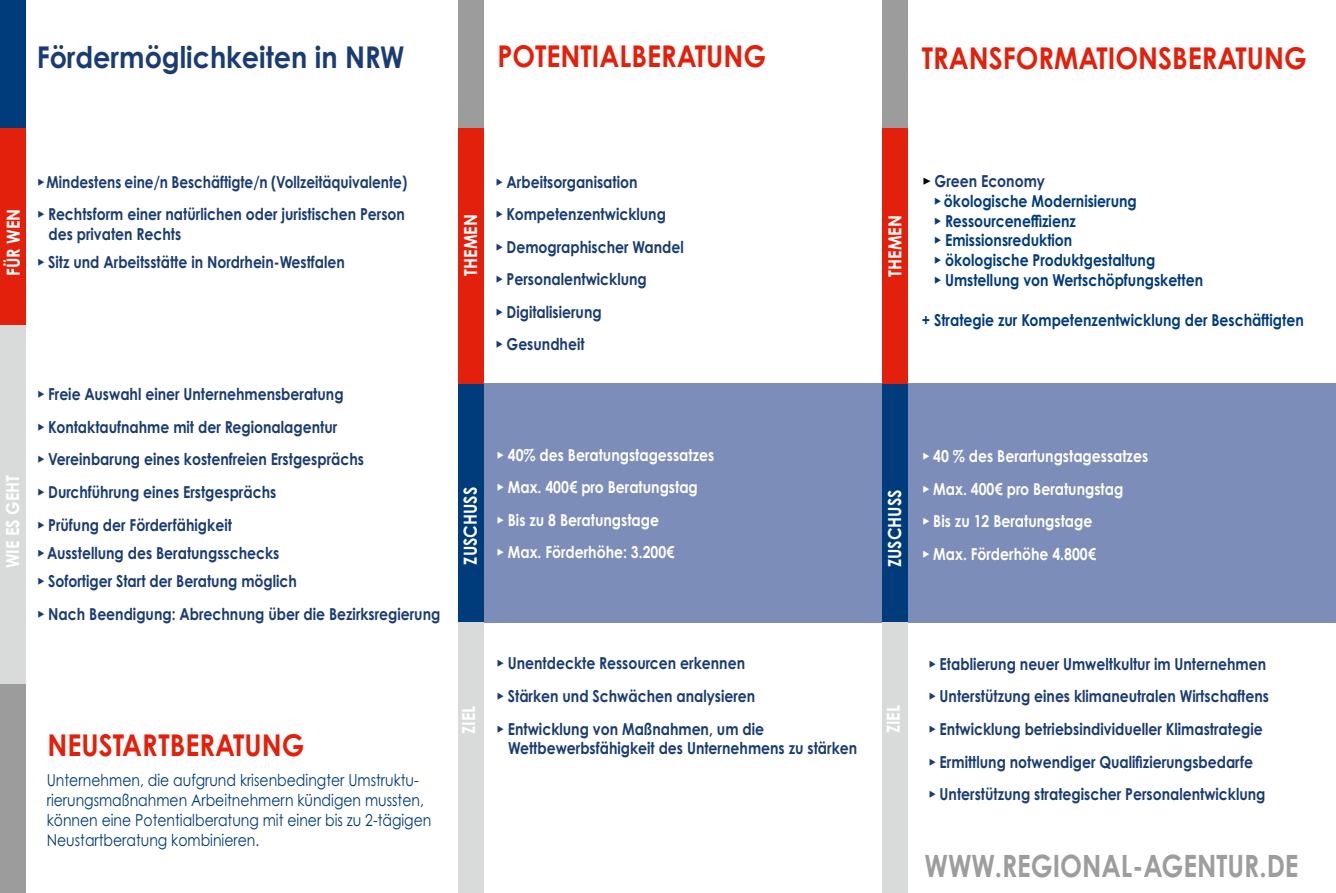
<style>
.page{position:relative;width:1336px;height:893px;background:#fff}
.page>*{position:absolute;margin:0;border:0;box-sizing:border-box;transform-origin:0 0}
.t1{font:700 30.75px "Century Gothic Pro";color:#9d9d9d;scale:.85 1}
.t2{font:700 30px "Century Gothic Pro";color:#e3200b;scale:.9 1}
.t3{font:700 30px "Century Gothic Pro";color:#1b3c72;scale:.9 1}
.t4{font:700 18px "Century Gothic Pro";color:#fff;scale:.9 1}
.t5{font:700 16.5px/32.5px "Century Gothic Pro";color:#1b3c72;scale:.85 1}
.t6{font:700 16.5px/19.8px "Century Gothic Pro";color:#003b7c;scale:.85 1}
.t7{font:700 16.5px/32.5px "Century Gothic Pro";color:#fff;scale:.85 1}
.t8{font:16.5px/19.8px "Century Gothic Pro";color:#003b7c;scale:.85 1}
.t9{font:700 16.5px/32.5px "Century Gothic Pro";color:#1b3c72;scale:.83 1}
.s1{font-family:"URWDIN"}
.s2{font-family:"URWDIN";color:#000}
.s3{color:#1b3c72}
</style>
<div class="page">
<div style="left:463px;top:383px;width:872px;height:239px;background:#7d8dba"></div>
<div style="left:458px;top:335px;width:25px;height:287px;background:#003b7c"></div>
<div style="left:881px;top:383px;width:26px;height:239px;background:#003b7c"></div>
<div style="left:881px;top:0;width:26px;height:128px;background:#9c9c9c"></div>
<div style="left:881px;top:128px;width:26px;height:255px;background:#e3200b"></div>
<div style="left:0;top:0;width:26px;height:128px;background:#003b7c"></div>
<div style="left:0;top:128px;width:26px;height:207px;background:#e3200b"></div>
<div style="left:0;top:664px;width:26px;height:229px;background:#9c9c9c"></div>
<div style="left:0;top:325px;width:26px;height:359px;background:#d9dada"></div>
<div style="left:458px;top:0;width:25px;height:169px;background:#9c9c9c"></div>
<div style="left:458px;top:128px;width:25px;height:255px;background:#e3200b"></div>
<div style="left:458px;top:622px;width:25px;height:248px;background:#d9dada"></div>
<div style="left:458px;top:836px;width:25px;height:57px;background:#d9dada"></div>
<div style="left:881px;top:622px;width:26px;height:271px;background:#d9dada"></div>
<h2 class="t3" style="left:37px;top:38px;width:410px">Fördermöglichkeiten in NRW</h2>
<h2 class="t2" style="left:497px;top:37px;width:300px">POTENTIALBERATUNG</h2>
<h2 class="t2" style="left:921px;top:39px;width:429px">TRANSFORMATIONSBERATUNG</h2>
<p class="t4" style="left:2px;top:276px;width:76px;rotate:-90deg">FÜR WEN</p>
<p class="t9" style="left:37px;top:165px;width:448px"><span class="s1">▸</span> Mindestens eine/n Beschäftigte/n (Vollzeitäquivalente) <span class="s1">▸</span> Rechtsform einer natürlichen oder juristischen Person</p>
<p class="t5" style="left:37px;top:220px;width:364px;line-height:28.3px;text-indent:12px">des privaten Rechts<br><span class="s1">▸</span> Sitz und Arbeitsstätte in Nordrhein-Westfalen</p>
<p class="t4" style="left:1px;top:568px;width:105px;rotate:-90deg">WIE ES GEHT</p>
<p class="t5" style="left:37px;top:378px;width:386px"><span class="s1">▸</span> Freie Auswahl einer Unternehmensberatung<br><span class="s1">▸</span> Kontaktaufnahme mit der Regionalagentur<br><span class="s1">▸</span> Vereinbarung eines kostenfreien Erstgesprächs <span class="s1">▸</span> Durchführung eines Erstgesprächs<br><span class="s1">▸</span> Prüfung der Förderfähigkeit</p>
<p class="t5" style="left:37px;top:538px;width:307px;line-height:28.3px"><span class="s1">▸</span> Ausstellung des Beratungsschecks<br><span class="s1">▸</span> Sofortiger Start der Beratung möglich</p>
<p class="t5" style="left:37px;top:597px;width:476px"><span class="s1">▸</span> Nach Beendigung: Abrechnung über die Bezirksregierung</p>
<h2 class="t2" style="left:47px;top:726px;width:287px">NEUSTARTBERATUNG</h2>
<p class="t8" style="left:47px;top:770px;width:454px">Unternehmen, die aufgrund krisenbedingter Umstruktu&shy;rierungsmaßnahmen Arbeitnehmern kündigen mussten, können eine Potentialberatung mit einer bis zu 2-tägigen Neustartberatung kombinieren.</p>
<p class="t4" style="left:459px;top:276px;width:70px;rotate:-90deg">THEMEN</p>
<p class="t5" style="left:495px;top:165px;width:223px"><span class="s1">▸</span> Arbeitsorganisation<br><span class="s1">▸</span> Kompetenzentwicklung<br><span class="s1">▸</span> Demographischer Wandel <span class="s1">▸</span> Personalentwicklung<br><span class="s1">▸</span> Digitalisierung<br><span class="s1">▸</span> Gesundheit</p>
<p class="t4" style="left:459px;top:564px;width:88px;rotate:-90deg">ZUSCHUSS</p>
<p class="t7" style="left:496px;top:438px;width:258px"><span class="s1">▸</span> 40% des Beratungstagessatzes <span class="s1">▸</span> Max. 400€ pro Beratungstag<br><span class="s1">▸</span> Bis zu 8 Beratungstage<br><span class="s1">▸</span> Max. Förderhöhe: 3.200€</p>
<p class="t4" style="left:457px;top:734px;width:33px;rotate:-90deg">ZIEL</p>
<p class="t5" style="left:496px;top:647px;width:316px"><span class="s1">▸</span> Unentdeckte Ressourcen erkennen<br><span class="s1">▸</span> Stärken und Schwächen analysieren <span class="s1">▸</span> Entwicklung von Maßnahmen, um die</p>
<p class="t5" style="left:508px;top:732px;width:412px">Wettbewerbsfähigkeit des Unternehmens zu stärken</p>
<p class="t4" style="left:883px;top:277px;width:70px;rotate:-90deg">THEMEN</p>
<p class="t6" style="left:933px;top:171px;width:318px;text-indent:-12px"><span class="s2">▸</span> <span class="s3">Green Economy<br></span><span class="s1">▸</span> ökologische Modernisierung<br><span class="s1">▸</span> Ressourceneffizienz<br><span class="s1">▸</span> Emissionsreduktion<br><span class="s1">▸</span> ökologische Produktgestaltung<br><span class="s1">▸</span> Umstellung von Wertschöpfungsketten</p>
<p class="t6" style="left:921px;top:309px;width:451px">+ Strategie zur Kompetenzentwicklung der Beschäftigten</p>
<p class="t4" style="left:883px;top:567px;width:88px;rotate:-90deg">ZUSCHUSS</p>
<p class="t7" style="left:921px;top:439px;width:268px"><span class="s1">▸</span> 40 % des Berartungstagessatzes <span class="s1">▸</span> Max. 400€ pro Beratungstag<br><span class="s1">▸</span> Bis zu 12 Beratungstage<br><span class="s1">▸</span> Max. Förderhöhe 4.800€</p>
<p class="t4" style="left:882px;top:733px;width:33px;rotate:-90deg">ZIEL</p>
<p class="t5" style="left:928px;top:647px;width:402px"><span class="s1">▸</span> Etablierung neuer Umweltkultur im Unternehmen <span class="s1">▸</span> Unterstützung eines klimaneutralen Wirtschaftens <span class="s1">▸</span> Entwicklung betriebsindividueller Klimastrategie <span class="s1">▸</span> Ermittlung notwendiger Qualifizierungsbedarfe<br><span class="s1">▸</span> Unterstützung strategischer Personalentwicklung</p>
<h1 class="t1" style="left:924px;top:846px;width:441px">WWW.REGIONAL-AGENTUR.DE</h1>
</div>
